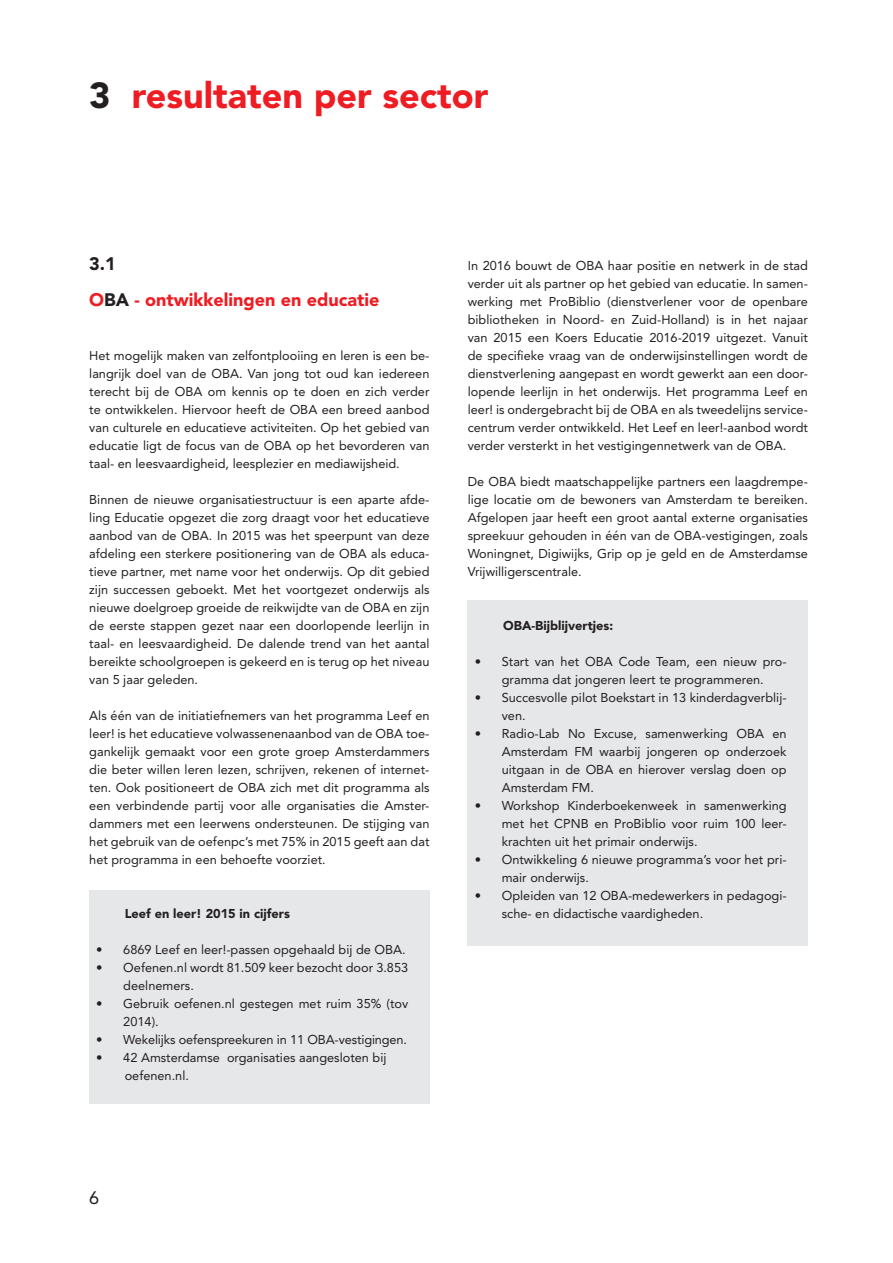
<style>
.page{position:relative;width:893px;height:1263px;background:#fff}
.page>*{position:absolute;margin:0;border:0;box-sizing:border-box;transform-origin:0 0}
.t1{font:900 36px "Avenir LT Std";color:#ee1d23}
.t2{font:900 18px "Avenir LT Std";color:#ee1d23}
.t3{font:900 18px "Avenir LT Std";color:#231f20}
.t4{font:18px "Avenir LT Std";color:#231f20}
.t5{font:12.75px/18px "Avenir LT Std";color:#231f20;text-align:justify}
.t6{font:900 12.75px "Avenir LT Std";color:#231f20}
.s1{color:#231f20}
</style>
<div class="page">
<div style="left:89px;top:890px;width:340px;height:213px;background:#e6e7e9"></div>
<div style="left:468px;top:601px;width:340px;height:345px;background:#e6e7e9"></div>
<p class="t1" style="left:89px;top:74px;width:401px"><span class="s1">3</span> resultaten per sector</p>
<p class="t3" style="left:89px;top:253px;width:28px">3.1</p>
<p class="t2" style="left:89px;top:289px;width:292px">O<span class="s1">BA</span> - ontwikkelingen en educatie</p>
<p class="t5" style="left:89px;top:347px;width:342px">Het mogelijk maken van zelfontplooiing en leren is een be&shy;langrijk doel van de OBA. Van jong tot oud kan iedereen terecht bij de OBA om kennis op te doen en zich verder te ontwikkelen. Hiervoor heeft de OBA een breed aanbod van culturele en educatieve activiteiten. Op het gebied van educatie ligt de focus van de OBA op het bevorderen van taal- en leesvaardigheid, leesplezier en mediawijsheid.</p>
<p class="t5" style="left:89px;top:491px;width:342px">Binnen de nieuwe organisatiestructuur is een aparte afde&shy;ling Educatie opgezet die zorg draagt voor het educatieve aanbod van de OBA. In 2015 was het speerpunt van deze afdeling een sterkere positionering van de OBA als educa&shy;tieve partner, met name voor het onderwijs. Op dit gebied zijn successen geboekt. Met het voortgezet onderwijs als nieuwe doelgroep groeide de reikwijdte van de OBA en zijn de eerste stappen gezet naar een doorlopende leerlijn in taal- en leesvaardigheid. De dalende trend van het aantal bereikte schoolgroepen is gekeerd en is terug op het niveau van 5 jaar geleden.</p>
<p class="t5" style="left:89px;top:707px;width:342px">Als één van de initiatiefnemers van het programma Leef en leer! is het educatieve volwassenenaanbod van de OBA toe&shy;gankelijk gemaakt voor een grote groep Amsterdammers die beter willen leren lezen, schrijven, rekenen of internet&shy;ten. Ook positioneert de OBA zich met dit programma als een verbindende partij voor alle organisaties die Amster&shy;dammers met een leerwens ondersteunen. De stijging van het gebruik van de oefenpc’s met 75% in 2015 geeft aan dat het programma in een behoefte voorziet.</p>
<p class="t6" style="left:125px;top:906px;width:167px">Leef en leer! 2015 in cijfers</p>
<p class="t5" style="left:96px;top:941px;width:311px">• 6869 Leef en leer!-passen opgehaald bij de OBA.</p>
<p class="t5" style="left:123px;top:959px;width:286px;text-indent:-27px">• Oefenen.nl wordt 81.509 keer bezocht door 3.853 deelnemers.</p>
<p class="t5" style="left:123px;top:995px;width:286px;text-indent:-27px">• Gebruik oefenen.nl gestegen met ruim 35% (tov<br>2014).</p>
<p class="t5" style="left:96px;top:1031px;width:312px">• Wekelijks oefenspreekuren in 11 OBA-vestigingen.</p>
<p class="t5" style="left:96px;top:1049px;width:292px">• 42 Amsterdamse organisaties aangesloten bij</p>
<p class="t5" style="left:125px;top:1067px;width:66px">oefenen.nl.</p>
<p class="t5" style="left:468px;top:257px;width:342px">In 2016 bouwt de OBA haar positie en netwerk in de stad verder uit als partner op het gebied van educatie. In samen&shy;werking met ProBiblio (dienstverlener voor de openbare bibliotheken in Noord- en Zuid-Holland) is in het najaar van 2015 een Koers Educatie 2016-2019 uitgezet. Vanuit de specifieke vraag van de onderwijsinstellingen wordt de dienstverlening aangepast en wordt gewerkt aan een door&shy;lopende leerlijn in het onderwijs. Het programma Leef en leer! is ondergebracht bij de OBA en als tweedelijns service&shy;centrum verder ontwikkeld. Het Leef en leer!-aanbod wordt verder versterkt in het vestigingennetwerk van de OBA.</p>
<p class="t5" style="left:468px;top:473px;width:342px">De OBA biedt maatschappelijke partners een laagdrempe&shy;lige locatie om de bewoners van Amsterdam te bereiken.<br>Afgelopen jaar heeft een groot aantal externe organisaties spreekuur gehouden in één van de OBA-vestigingen, zoals Woningnet, Digiwijks, Grip op je geld en de Amsterdamse Vrijwilligerscentrale.</p>
<p class="t6" style="left:503px;top:618px;width:112px">OBA-Bijblijvertjes:</p>
<p class="t5" style="left:475px;top:653px;width:313px;text-align:center">• Start van het OBA Code Team, een nieuw pro&shy;gramma dat jongeren leert te programmeren.</p>
<p class="t5" style="left:502px;top:689px;width:286px;text-indent:-27px">• Succesvolle pilot Boekstart in 13 kinderdagverblij&shy;ven.</p>
<p class="t5" style="left:502px;top:725px;width:286px;text-indent:-27px">• Radio-Lab No Excuse, samenwerking OBA en Amsterdam FM waarbij jongeren op onderzoek uitgaan in de OBA en hierover verslag doen op Amsterdam FM.</p>
<p class="t5" style="left:502px;top:797px;width:286px;text-indent:-27px">• Workshop Kinderboekenweek in samenwerking met het CPNB en ProBiblio voor ruim 100 leer&shy;krachten uit het primair onderwijs.</p>
<p class="t5" style="left:502px;top:851px;width:286px;text-indent:-27px">• Ontwikkeling 6 nieuwe programma’s voor het pri&shy;mair onderwijs.</p>
<p class="t5" style="left:502px;top:887px;width:286px;text-indent:-27px">• Opleiden van 12 OBA-medewerkers in pedagogi&shy;sche- en didactische vaardigheden.</p>
<p class="t4" style="left:89px;top:1187px;width:12px">6</p>
</div>
